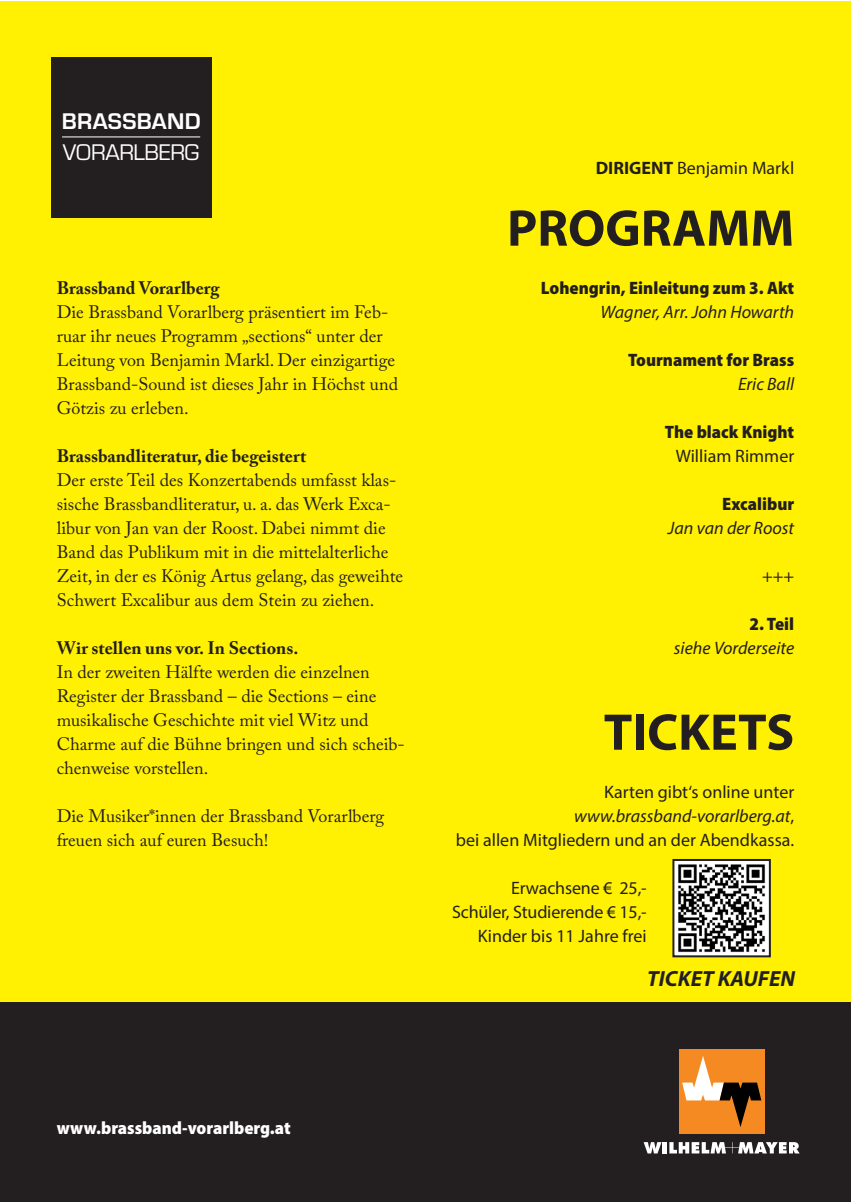
<style>
.page{position:relative;width:851px;height:1202px;background:#fff}
.page>*{position:absolute;margin:0;border:0;box-sizing:border-box;transform-origin:0 0}
.t1{font:700 52px "Myriad Pro";color:#231f20}
.t2{font:23.6px "Eurostile";letter-spacing:-.02em;color:#fff}
.t3{font:700 23.6px "Eurostile";letter-spacing:.01em;color:#fff}
.t4{font:italic 700 22px "Myriad Pro";color:#231f20}
.t5{font:18px/24px "Adobe Caslon Pro";color:#231f20}
.t6{font:18px "Myriad Pro";color:#231f20}
.t7{font:italic 18px "Myriad Pro";color:#231f20}
.t8{font:700 18px "Adobe Caslon Pro";color:#231f20}
.t9{font:900 semi-condensed 18px "Myriad Pro";color:#231f20}
.t10{font:900 semi-condensed 18px "Myriad Pro";color:#fff}
.s1{font-weight:700}
.s2{font-style:normal}
</style>
<div class="page">
<div style="left:0;top:1px;width:850px;height:1017px;background:#fff101"></div>
<div style="left:0;top:1002px;width:850px;height:200px;background:#231f20"></div>
<svg style="left:643px;top:1142px;width:18px;height:11px"></svg>
<hr style="left:662px;top:1142px;width:4px;height:11px;background:#fff">
<svg style="left:669px;top:1142px;width:130px;height:11px"></svg>
<div style="left:678px;top:1049px;width:86px;height:84px;background:#f58a23"></div>
<svg style="left:682px;top:1056px;width:79px;height:71px"></svg>
<img style="left:675px;top:862px;width:92px;height:92px">
<div style="left:672px;top:859px;width:98px;height:98px;border:2px solid #231f20"></div>
<div style="left:51px;top:57px;width:160px;height:160px;background:#231f20"></div>
<hr style="left:62px;top:136px;width:138px;height:1px;background:#fff">
<p class="t3" style="left:62px;top:104px;width:140px">BRASSBAND</p>
<p class="t2" style="left:63px;top:137px;width:138px">VORARLBERG</p>
<p class="t8" style="left:57px;top:277px;width:164px">Brassband Vorarlberg</p>
<p class="t5" style="left:57px;top:299px;width:343px">Die Brassband Vorarlberg präsentiert im Feb&shy;ruar ihr neues Programm „sections“ unter der Leitung von Benjamin Markl. Der einzigartige Brassband-Sound ist dieses Jahr in Höchst und Götzis zu erleben.</p>
<p class="t8" style="left:57px;top:445px;width:251px">Brassbandliteratur, die begeistert</p>
<p class="t5" style="left:57px;top:467px;width:348px">Der erste Teil des Konzertabends umfasst klas&shy;sische Brassbandliteratur, u. a. das Werk Exca&shy;libur von Jan van der Roost. Dabei nimmt die Band das Publikum mit in die mittelalterliche Zeit, in der es König Artus gelang, das geweihte Schwert Excalibur aus dem Stein zu ziehen.</p>
<p class="t8" style="left:57px;top:637px;width:243px">Wir stellen uns vor. In Sections.</p>
<p class="t5" style="left:57px;top:659px;width:349px">In der zweiten Hälfte werden die einzelnen Register der Brassband – die Sections – eine musikalische Geschichte mit viel Witz und Charme auf die Bühne bringen und sich scheib&shy;chenweise vorstellen.</p>
<p class="t5" style="left:57px;top:803px;width:329px">Die Musiker*innen der Brassband Vorarlberg freuen sich auf euren Besuch!</p>
<p class="t6" style="left:595px;top:157px;width:200px"><span class="s1">DIRIGENT</span> Benjamin Markl</p>
<p class="t1" style="left:507px;top:194px;width:288px">PROGRAMM</p>
<p class="t9" style="left:541px;top:276px;width:255px">Lohengrin, Einleitung zum 3. Akt</p>
<p class="t7" style="left:600px;top:301px;width:195px">Wagner, Arr. John Howarth</p>
<p class="t9" style="left:628px;top:348px;width:167px">Tournament for Brass</p>
<p class="t7" style="left:738px;top:373px;width:58px">Eric Ball</p>
<p class="t9" style="left:664px;top:420px;width:131px">The black Knight</p>
<p class="t6" style="left:675px;top:445px;width:120px">William Rimmer</p>
<p class="t9" style="left:722px;top:492px;width:73px">Excalibur</p>
<p class="t7" style="left:667px;top:517px;width:128px">Jan van der Roost</p>
<p class="t6" style="left:762px;top:565px;width:34px">+++</p>
<p class="t9" style="left:749px;top:612px;width:46px">2. Teil</p>
<p class="t7" style="left:673px;top:637px;width:122px">siehe Vorderseite</p>
<p class="t1" style="left:603px;top:698px;width:192px">TICKETS</p>
<p class="t6" style="left:604px;top:781px;width:192px">Karten gibt‘s online unter</p>
<p class="t7" style="left:574px;top:805px;width:222px">www.brassband-vorarlberg.at<span class="s2">,</span></p>
<p class="t6" style="left:456px;top:829px;width:340px">bei allen Mitgliedern und an der Abendkassa.</p>
<p class="t6" style="left:511px;top:877px;width:137px">Erwachsene € 25,-</p>
<p class="t6" style="left:452px;top:901px;width:196px">Schüler, Studierende € 15,-</p>
<p class="t6" style="left:478px;top:925px;width:170px">Kinder bis 11 Jahre frei</p>
<p class="t4" style="left:647px;top:964px;width:149px">TICKET KAUFEN</p>
<p class="t10" style="left:57px;top:1116px;width:235px">www.brassband-vorarlberg.at</p>
</div>
